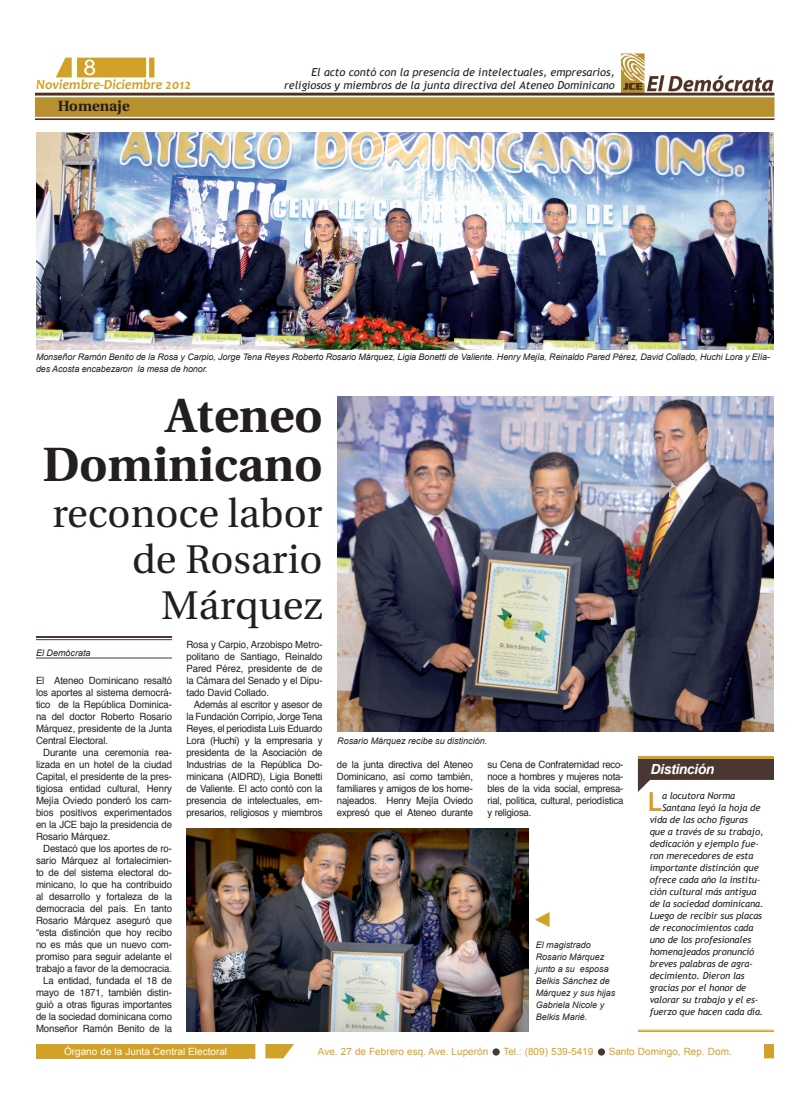
<style>
.page{position:relative;width:810px;height:1116px;background:#fff}
.page>*{position:absolute;margin:0;border:0;box-sizing:border-box;transform-origin:0 0}
.t1{font:700 48px/49px "Utopia";color:#231f20;text-align:right}
.t2{font:40px/46px "Utopia";color:#231f20;text-align:right}
.t3{font:700 26.3px "Trebuchet MS";color:#d2a128}
.t4{font:21.5px "Arial";color:#fff;scale:1.07 1}
.t5{font:700 14.8px "Utopia";color:#231f20}
.t6{font:italic 700 14px "Candara";color:#d2a128}
.t7{font:italic 700 14px "Arial";letter-spacing:-.03em;color:#fff}
.t8{font:italic 11px/13.2px "Trebuchet MS";color:#231f20;text-align:right}
.t9{font:10px/12px "Helvetica";letter-spacing:-.01em;color:#231f20;text-align:justify;scale:.96 1}
.t10{font:10px "Arial";color:#d2a128}
.t11{font:10px "Arial";color:#fff}
.t12{font:italic 9.5px "Trebuchet MS";letter-spacing:-.01em;color:#231f20}
.t13{font:italic 9px/12px "Arial";letter-spacing:-.01em;color:#231f20}
</style>
<div class="page">
<img style="left:36px;top:53px;width:738px;height:67px">
<svg style="left:56px;top:58px;width:90px;height:19px;background:#d4a634"></svg>
<div style="left:72px;top:56px;width:5px;height:23px;background:#fff"></div>
<div style="left:149px;top:58px;width:5px;height:20px;background:#d2a128"></div>
<div style="left:36px;top:1044px;width:213px;height:14px;background:#d2a128"></div>
<div style="left:764px;top:1044px;width:10px;height:14px;background:#d2a128"></div>
<svg style="left:249px;top:1044px;width:45px;height:14px"></svg>
<div style="left:255px;top:1042px;width:10px;height:19px;background:#fff"></div>
<div style="left:493px;top:1048px;width:7px;height:8px;background:#4b3731;border-radius:50%"></div>
<div style="left:598px;top:1048px;width:7px;height:8px;background:#4b3731;border-radius:50%"></div>
<hr style="left:36px;top:636px;width:136px;height:2px;background:#4b3731">
<hr style="left:36px;top:639px;width:136px;height:1px;background:#4b3731">
<hr style="left:36px;top:658px;width:136px;height:1px;background:#4b3731">
<img style="left:36px;top:132px;width:738px;height:218px">
<img style="left:337px;top:396px;width:437px;height:336px">
<img style="left:186px;top:828px;width:342px;height:204px">
<hr style="left:638px;top:1030px;width:136px;height:1px;background:#d2a128">
<hr style="left:638px;top:1031px;width:136px;height:1px;background:#d2a128">
<svg style="left:638px;top:759px;width:136px;height:33px"></svg>
<hr style="left:638px;top:756px;width:136px;height:3px;background:#d2a128">
<svg style="left:535px;top:912px;width:15px;height:15px"></svg>
<h3 class="t4" style="left:83px;top:55px;width:13px">8</h3>
<h3 class="t6" style="left:36px;top:76px;width:157px">Noviembre-Diciembre 2012</h3>
<h3 class="t5" style="left:58px;top:97px;width:73px">Homenaje</h3>
<p class="t8" style="left:284px;top:65px;width:332px">El acto contó con la presencia de intelectuales, empresarios, religiosos y miembros de la junta directiva del Ateneo Dominicano</p>
<p class="t13" style="left:36px;top:351px;width:736px">Monseñor Ramón Benito de la Rosa y Carpio, Jorge Tena Reyes Roberto Rosario Márquez, Ligia Bonetti de Valiente. Henry Mejía, Reinaldo Pared Pérez, David Collado, Huchi Lora y Elía&shy;des Acosta encabezaron la mesa de honor.</p>
<h1 class="t1" style="left:42px;top:392px;width:282px">Ateneo<br>Dominicano</h1>
<h2 class="t2" style="left:52px;top:491px;width:272px">reconoce labor de Rosario<br>Márquez</h2>
<p class="t13" style="left:36px;top:647px;width:56px">El Demócrata</p>
<p class="t9" style="left:36px;top:675px;width:143px">El Ateneo Dominicano resaltó los aportes al sistema democrá&shy;tico de la República Dominica&shy;na del doctor Roberto Rosario Márquez, presidente de la Junta Central Electoral.</p>
<p class="t9" style="left:36px;top:747px;width:143px;text-indent:7px">Durante una ceremonia rea&shy;lizada en un hotel de la ciudad Capital, el presidente de la pres&shy;tigiosa entidad cultural, Henry Mejía Oviedo ponderó los cam&shy;bios positivos experimentados en la JCE bajo la presidencia de Rosario Márquez.</p>
<p class="t9" style="left:36px;top:843px;width:143px;text-align:right">Destacó que los aportes de ro&shy;sario Márquez al fortalecimien&shy;to de del sistema electoral do&shy;minicano, lo que ha contribuido al desarrollo y fortaleza de la democracia del país. En tanto<br>Rosario Márquez aseguró que “esta distinción que hoy recibo no es más que un nuevo com&shy;promiso para seguir adelante el trabajo a favor de la democracia.<br>La entidad, fundada el 18 de mayo de 1871, también distin&shy;guió a otras figuras importantes de la sociedad dominicana como<br>Monseñor Ramón Benito de la</p>
<p class="t9" style="left:186px;top:639px;width:143px">Rosa y Carpio, Arzobispo Metro&shy;politano de Santiago, Reinaldo Pared Pérez, presidente de de la Cámara del Senado y el Dipu&shy;tado David Collado.</p>
<p class="t9" style="left:186px;top:699px;width:143px;text-indent:7px">Además al escritor y asesor de la Fundación Corripio, Jorge Tena Reyes, el periodista Luis Eduardo Lora (Huchi) y la empresaria y presidenta de la Asociación de Industrias de la República Do&shy;minicana (AIDRD), Ligia Bonetti de Valiente. El acto contó con la presencia de intelectuales, em&shy;presarios, religiosos y miembros</p>
<p class="t13" style="left:337px;top:735px;width:152px">Rosario Márquez recibe su distinción.</p>
<p class="t9" style="left:337px;top:759px;width:143px">de la junta directiva del Ateneo Dominicano, así como también, familiares y amigos de los home&shy;najeados. Henry Mejía Oviedo expresó que el Ateneo durante</p>
<p class="t9" style="left:487px;top:759px;width:143px">su Cena de Confraternidad reco&shy;noce a hombres y mujeres nota&shy;bles de la vida social, empresa&shy;rial, política, cultural, periodística y religiosa.</p>
<p class="t13" style="left:536px;top:939px;width:81px">El magistrado<br>Rosario Márquez junto a su esposa<br>Belkis Sánchez de<br>Márquez y sus hijas<br>Gabriela Nicole y<br>Belkis Marié.</p>
<h3 class="t7" style="left:651px;top:761px;width:65px">Distinción</h3>
<h3 class="t3" style="left:648px;top:785px;width:16px">L</h3>
<p class="t12" style="left:662px;top:790px;width:75px">a locutora Norma</p>
<p class="t12" style="left:662px;top:802px;width:100px">Santana leyó la hoja de</p>
<p class="t12" style="left:650px;top:814px;width:100px">vida de las ocho figuras</p>
<p class="t12" style="left:650px;top:826px;width:115px">que a través de su trabajo,</p>
<p class="t12" style="left:650px;top:838px;width:111px">dedicación y ejemplo fue-</p>
<p class="t12" style="left:650px;top:850px;width:105px">ron merecedores de esta</p>
<p class="t12" style="left:650px;top:862px;width:111px">importante distinción que</p>
<p class="t12" style="left:650px;top:874px;width:112px">ofrece cada año la institu-</p>
<p class="t12" style="left:650px;top:886px;width:108px">ción cultural más antigua</p>
<p class="t12" style="left:650px;top:898px;width:115px">de la sociedad dominicana.</p>
<p class="t12" style="left:650px;top:910px;width:114px">Luego de recibir sus placas</p>
<p class="t12" style="left:650px;top:922px;width:105px">de reconocimientos cada</p>
<p class="t12" style="left:650px;top:934px;width:103px">uno de los profesionales</p>
<p class="t12" style="left:650px;top:946px;width:106px">homenajeados pronunció</p>
<p class="t12" style="left:650px;top:958px;width:105px">breves palabras de agra-</p>
<p class="t12" style="left:650px;top:970px;width:97px">decimiento. Dieron las</p>
<p class="t12" style="left:650px;top:982px;width:98px">gracias por el honor de</p>
<p class="t12" style="left:650px;top:994px;width:110px">valorar su trabajo y el es-</p>
<p class="t12" style="left:650px;top:1006px;width:115px">fuerzo que hacen cada día.</p>
<p class="t11" style="left:64px;top:1045px;width:165px">Órgano de la Junta Central Electoral</p>
<p class="t10" style="left:318px;top:1046px;width:172px">Ave. 27 de Febrero esq. Ave. Luperón</p>
<p class="t10" style="left:503px;top:1046px;width:92px">Tel.: (809) 539-5419</p>
<p class="t10" style="left:609px;top:1046px;width:125px">Santo Domingo, Rep. Dom.</p>
</div>
